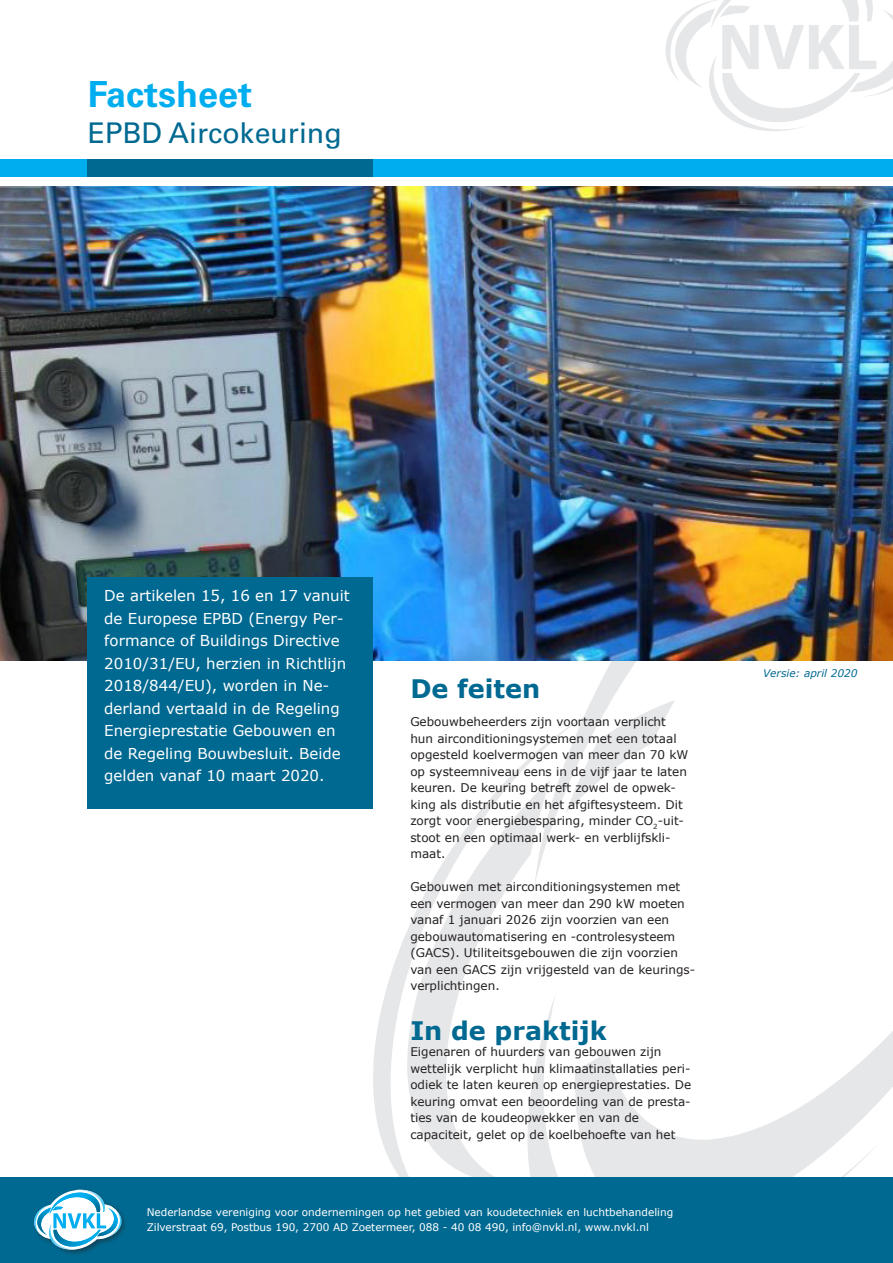
<style>
.page{position:relative;width:893px;height:1263px;background:#fff}
.page>*{position:absolute;margin:0;border:0;box-sizing:border-box;transform-origin:0 0}
.kop_voorpagina{font:700 36px "Univers";color:#00aeef}
.kop_voorpagina-2{font:28.5px "Univers";color:#006991}
.hoofdtussenkop{font:700 25.5px "Verdana";color:#006991}
.bassis{font:15px/22.5px "Verdana";color:#fff}
.base_tekst{font:12px/16.5px "Verdana";color:#231f20}
.t1{font:10.5px/15px "Verdana";color:#fff}
.base_tekst-2{font:italic 10.5px "Verdana";color:#006991}
</style>
<div class="page">
<svg style="left:369px;top:176px;width:524px;height:1001px"></svg>
<svg style="left:665px;top:0;width:228px;height:131px"></svg>
<div style="left:0;top:1177px;width:893px;height:86px;background:#006991"></div>
<div style="left:32px;top:1188px;width:95px;height:68px;background:#231f20;opacity:.5"></div>
<svg style="left:34px;top:1188px;width:88px;height:64px"></svg>
<div style="left:0;top:159px;width:893px;height:17px;background:#00aeef"></div>
<div style="left:88px;top:159px;width:285px;height:17px;background:#006991"></div>
<img style="left:0;top:186px;width:893px;height:474px">
<div style="left:88px;top:578px;width:285px;height:230px;background:#006991"></div>
<p class="kop_voorpagina" style="left:88px;top:73px;width:166px">Factsheet</p>
<p class="kop_voorpagina-2" style="left:88px;top:116px;width:256px">EPBD Aircokeuring</p>
<p class="bassis" style="left:104px;top:584px;width:247px">De artikelen 15, 16 en 17 vanuit de Europese EPBD (Energy Per&shy;formance of Buildings Directive<br>2010/31/EU, herzien in Richtlijn<br>2018/844/EU), worden in Ne&shy;derland vertaald in de Regeling<br>Energieprestatie Gebouwen en de Regeling Bouwbesluit. Beide gelden vanaf 10 maart 2020.</p>
<p class="hoofdtussenkop" style="left:410px;top:671px;width:131px">De feiten</p>
<p class="base_tekst" style="left:410px;top:713px;width:280px">Gebouwbeheerders zijn voortaan verplicht hun airconditioningsystemen met een totaal opgesteld koelvermogen van meer dan 70 kW op systeemniveau eens in de vijf jaar te laten keuren. De keuring betreft zowel de opwek&shy;king als distributie en het afgiftesysteem. Dit zorgt voor energiebesparing, minder CO<sub>2</sub>-uit&shy;stoot en een optimaal werk- en verblijfskli&shy;maat.</p>
<p class="base_tekst" style="left:410px;top:878px;width:286px">Gebouwen met airconditioningsystemen met een vermogen van meer dan 290 kW moeten vanaf 1 januari 2026 zijn voorzien van een gebouwautomatisering en -controlesysteem (GACS). Utiliteitsgebouwen die zijn voorzien van een GACS zijn vrijgesteld van de keurings&shy;verplichtingen.</p>
<p class="hoofdtussenkop" style="left:410px;top:1012px;width:198px">In de praktijk</p>
<p class="base_tekst" style="left:410px;top:1043px;width:282px">Eigenaren of huurders van gebouwen zijn wettelijk verplicht hun klimaatinstallaties peri&shy;odiek te laten keuren op energieprestaties. De keuring omvat een beoordeling van de presta&shy;ties van de koudeopwekker en van de</p>
<p class="base_tekst" style="left:410px;top:1126px;width:267px">capaciteit, gelet op de koelbehoefte van het</p>
<p class="t1" style="left:147px;top:1204px;width:528px">Nederlandse vereniging voor ondernemingen op het gebied van koudetechniek en luchtbehandeling<br>Zilverstraat 69, Postbus 190, 2700 AD Zoetermeer, 088 - 40 08 490, info@nvkl.nl, www.nvkl.nl</p>
<p class="base_tekst-2" style="left:763px;top:665px;width:96px">Versie: april 2020</p>
</div>
